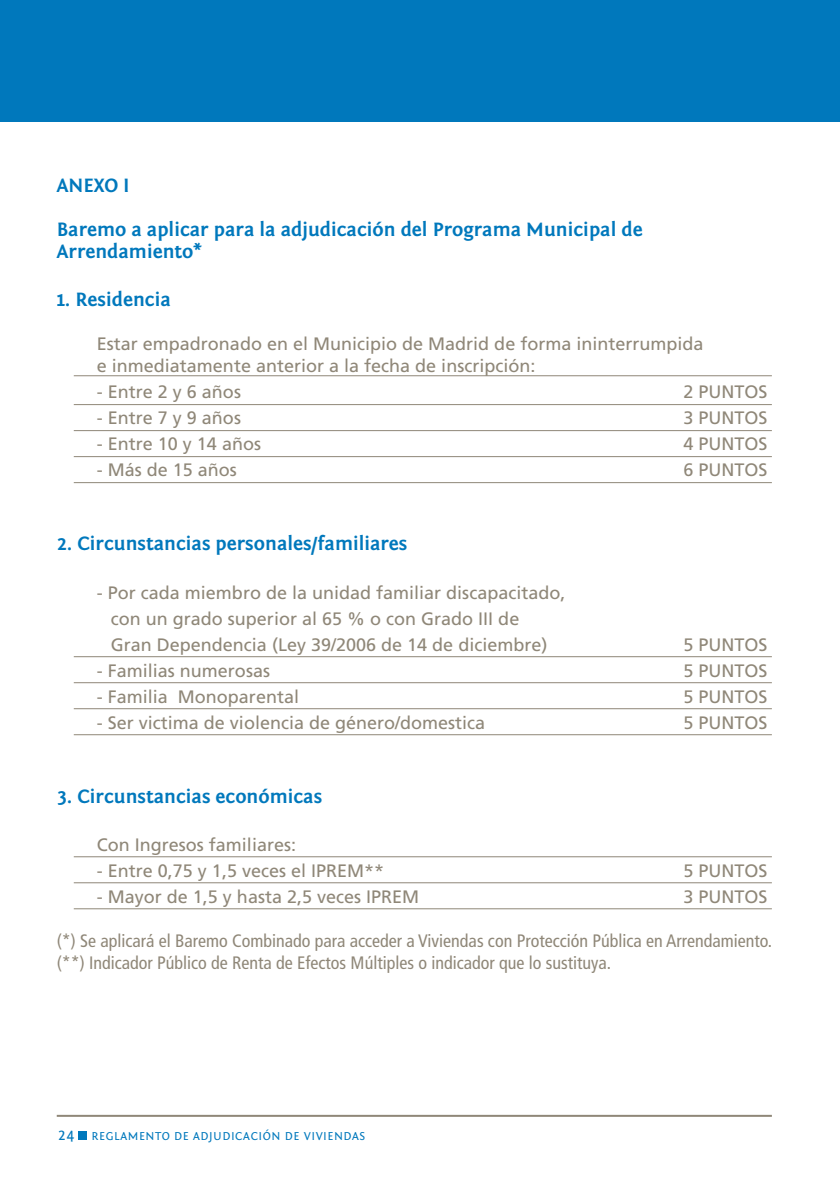
<style>
.page{position:relative;width:840px;height:1191px;background:#fff}
.page>*{position:absolute;margin:0;border:0;box-sizing:border-box;transform-origin:0 0}
.t1{font:700 20px/22px "Fontin Sans";color:#0078bc}
.t2{font:18px/26px "Frutiger";color:#8f8778}
.t3{font:condensed 18px/22px "Frutiger";color:#8f8778}
.t4{font:16px "Fontin Sans";color:#0078bc}
.t5{font:12px "Fontin Sans Small Caps";letter-spacing:.045em;color:#0078bc}
</style>
<div class="page">
<hr style="left:57px;top:1114px;width:714px;height:2px;background:#8f8778">
<div style="left:78px;top:1131px;width:9px;height:9px;background:#0078bc"></div>
<div style="left:0;top:0;width:839px;height:122px;background:#0078bc"></div>
<hr style="left:839px;top:0;width:1px;height:122px;background:#0078bc">
<hr style="left:74px;top:375px;width:697px;height:1px;background:#8f8778">
<hr style="left:74px;top:404px;width:697px;height:1px;background:#8f8778">
<hr style="left:74px;top:430px;width:697px;height:1px;background:#8f8778">
<hr style="left:74px;top:456px;width:697px;height:1px;background:#8f8778">
<hr style="left:74px;top:482px;width:697px;height:1px;background:#8f8778">
<hr style="left:74px;top:656px;width:697px;height:1px;background:#8f8778">
<hr style="left:74px;top:682px;width:697px;height:1px;background:#8f8778">
<hr style="left:74px;top:708px;width:697px;height:1px;background:#8f8778">
<hr style="left:74px;top:734px;width:697px;height:1px;background:#8f8778">
<hr style="left:74px;top:856px;width:697px;height:1px;background:#8f8778">
<hr style="left:74px;top:882px;width:697px;height:1px;background:#8f8778">
<hr style="left:74px;top:908px;width:697px;height:1px;background:#8f8778">
<p class="t1" style="left:57px;top:175px;width:74px">ANEXO I</p>
<p class="t1" style="left:57px;top:219px;width:587px">Baremo a aplicar para la adjudicación del Programa Municipal de<br>Arrendamiento*</p>
<p class="t1" style="left:57px;top:289px;width:115px">1. Residencia</p>
<p class="t2" style="left:97px;top:333px;width:608px;line-height:22px">Estar empadronado en el Municipio de Madrid de forma ininterrumpida e inmediatamente anterior a la fecha de inscripción:</p>
<p class="t2" style="left:97px;top:379px;width:146px">- Entre 2 y 6 años</p>
<p class="t2" style="left:683px;top:379px;width:86px">2 PUNTOS</p>
<p class="t2" style="left:97px;top:405px;width:146px">- Entre 7 y 9 años</p>
<p class="t2" style="left:683px;top:405px;width:86px">3 PUNTOS</p>
<p class="t2" style="left:97px;top:431px;width:166px">- Entre 10 y 14 años</p>
<p class="t2" style="left:683px;top:431px;width:86px">4 PUNTOS</p>
<p class="t2" style="left:97px;top:457px;width:142px">- Más de 15 años</p>
<p class="t2" style="left:683px;top:457px;width:86px">6 PUNTOS</p>
<p class="t1" style="left:57px;top:533px;width:352px">2. Circunstancias personales/familiares</p>
<p class="t2" style="left:111px;top:579px;width:456px;text-indent:-14px">- Por cada miembro de la unidad familiar discapacitado, con un grado superior al 65 % o con Grado III de<br>Gran Dependencia (Ley 39/2006 de 14 de diciembre)</p>
<p class="t2" style="left:683px;top:631px;width:86px">5 PUNTOS</p>
<p class="t2" style="left:97px;top:657px;width:175px">- Familias numerosas</p>
<p class="t2" style="left:683px;top:657px;width:86px">5 PUNTOS</p>
<p class="t2" style="left:97px;top:683px;width:204px">- Familia Monoparental</p>
<p class="t2" style="left:683px;top:683px;width:86px">5 PUNTOS</p>
<p class="t2" style="left:97px;top:709px;width:390px">- Ser victima de violencia de género/domestica</p>
<p class="t2" style="left:683px;top:709px;width:86px">5 PUNTOS</p>
<p class="t1" style="left:57px;top:785px;width:267px">3. Circunstancias económicas</p>
<p class="t2" style="left:97px;top:831px;width:201px">Con Ingresos familiares:</p>
<p class="t2" style="left:97px;top:857px;width:289px">- Entre 0,75 y 1,5 veces el IPREM**</p>
<p class="t2" style="left:683px;top:857px;width:86px">5 PUNTOS</p>
<p class="t2" style="left:97px;top:883px;width:324px">- Mayor de 1,5 y hasta 2,5 veces IPREM</p>
<p class="t2" style="left:683px;top:883px;width:86px">3 PUNTOS</p>
<p class="t3" style="left:57px;top:929px;width:716px">(*) Se aplicará el Baremo Combinado para acceder a Viviendas con Protección Pública en Arrendamiento. (**) Indicador Público de Renta de Efectos Múltiples o indicador que lo sustituya.</p>
<p class="t4" style="left:58px;top:1126px;width:9px">24</p>
<p class="t5" style="left:92px;top:1129px;width:275px">REGLAMENTO DE ADJUDICACIÓN DE VIVIENDAS</p>
</div>
